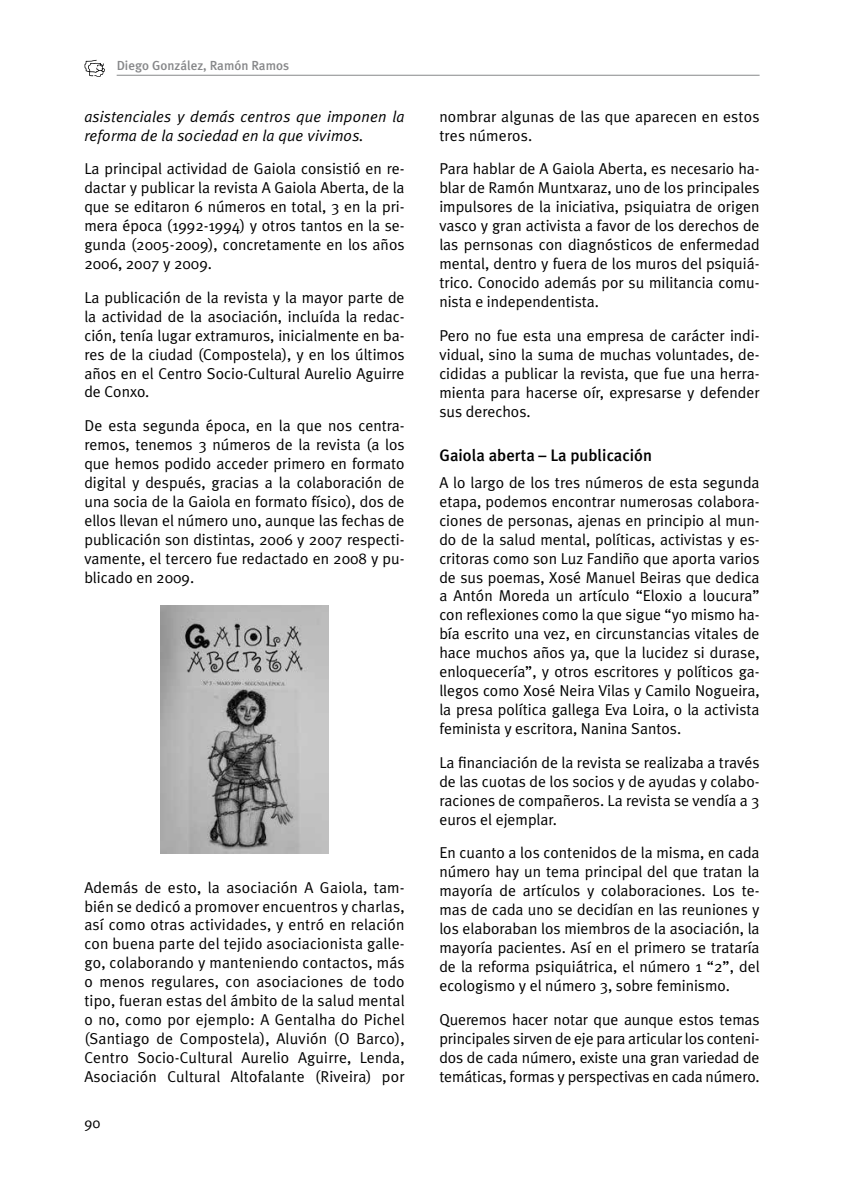
<style>
.page{position:relative;width:844px;height:1191px;background:#fff}
.page>*{position:absolute;margin:0;border:0;box-sizing:border-box;transform-origin:0 0}
.t1{font:500 16.62px "Meta Plus";color:#000}
.t2{font:15.75px/18.9px "Meta Plus Normal";color:#000;text-align:justify}
.t3{font:italic 15.75px/18.9px "Meta Plus Normal";letter-spacing:.01em;color:#000}
.t4{font:14.88px "Meta Plus Normal";color:#000}
.t5{font:500 13.12px "Meta Plus";color:#87888a}
</style>
<div class="page">
<hr style="left:117px;top:75px;width:642px;height:1px;background:#87888a">
<svg style="left:84px;top:60px;width:21px;height:17px"></svg>
<img style="left:160px;top:605px;width:168px;height:248px">
<p class="t5" style="left:117px;top:58px;width:174px">Diego González, Ramón Ramos</p>
<p class="t3" style="left:84px;top:107px;width:321px">asistenciales y demás centros que imponen la reforma de la sociedad en la que vivimos.</p>
<p class="t2" style="left:84px;top:159px;width:321px">La principal actividad de Gaiola consistió en re&shy;dactar y publicar la revista A Gaiola Aberta, de la que se editaron 6 números en total, 3 en la pri&shy;mera época (1992-1994) y otros tantos en la se&shy;gunda (2005-2009), concretamente en los años 2006, 2007 y 2009.</p>
<p class="t2" style="left:84px;top:288px;width:321px">La publicación de la revista y la mayor parte de la actividad de la asociación, incluída la redac&shy;ción, tenía lugar extramuros, inicialmente en ba&shy;res de la ciudad (Compostela), y en los últimos años en el Centro Socio-Cultural Aurelio Aguirre de Conxo.</p>
<p class="t2" style="left:84px;top:416px;width:321px">De esta segunda época, en la que nos centra&shy;remos, tenemos 3 números de la revista (a los que hemos podido acceder primero en formato digital y después, gracias a la colaboración de una socia de la Gaiola en formato físico), dos de ellos llevan el número uno, aunque las fechas de publicación son distintas, 2006 y 2007 respecti&shy;vamente, el tercero fue redactado en 2008 y pu&shy;blicado en 2009.</p>
<p class="t2" style="left:84px;top:877px;width:321px">Además de esto, la asociación A Gaiola, tam&shy;bién se dedicó a promover encuentros y charlas, así como otras actividades, y entró en relación con buena parte del tejido asociacionista galle&shy;go, colaborando y manteniendo contactos, más o menos regulares, con asociaciones de todo tipo, fueran estas del ámbito de la salud mental o no, como por ejemplo: A Gentalha do Pichel (Santiago de Compostela), Aluvión (O Barco), Centro Socio-Cultural Aurelio Aguirre, Lenda, Asociación Cultural Altofalante (Riveira) por</p>
<p class="t4" style="left:84px;top:1114px;width:17px">90</p>
<p class="t2" style="left:439px;top:106px;width:321px">nombrar algunas de las que aparecen en estos tres números.</p>
<p class="t2" style="left:439px;top:159px;width:321px">Para hablar de A Gaiola Aberta, es necesario ha&shy;blar de Ramón Muntxaraz, uno de los principales impulsores de la iniciativa, psiquiatra de origen vasco y gran activista a favor de los derechos de las pernsonas con diagnósticos de enfermedad mental, dentro y fuera de los muros del psiquiá&shy;trico. Conocido además por su militancia comu&shy;nista e independentista.</p>
<p class="t2" style="left:439px;top:326px;width:321px">Pero no fue esta una empresa de carácter indi&shy;vidual, sino la suma de muchas voluntades, de&shy;cididas a publicar la revista, que fue una herra&shy;mienta para hacerse oír, expresarse y defender sus derechos.</p>
<p class="t1" style="left:439px;top:446px;width:214px">Gaiola aberta – La publicación</p>
<p class="t2" style="left:439px;top:473px;width:321px">A lo largo de los tres números de esta segunda etapa, podemos encontrar numerosas colabora&shy;ciones de personas, ajenas en principio al mun&shy;do de la salud mental, políticas, activistas y es&shy;critoras como son Luz Fandiño que aporta varios de sus poemas, Xosé Manuel Beiras que dedica a Antón Moreda un artículo “Eloxio a loucura” con reflexiones como la que sigue “yo mismo ha&shy;bía escrito una vez, en circunstancias vitales de hace muchos años ya, que la lucidez si durase, enloquecería”, y otros escritores y políticos ga&shy;llegos como Xosé Neira Vilas y Camilo Nogueira, la presa política gallega Eva Loira, o la activista feminista y escritora, Nanina Santos.</p>
<p class="t2" style="left:439px;top:752px;width:321px">La financiación de la revista se realizaba a través de las cuotas de los socios y de ayudas y colabo&shy;raciones de compañeros. La revista se vendía a 3 euros el ejemplar.</p>
<p class="t2" style="left:439px;top:843px;width:321px">En cuanto a los contenidos de la misma, en cada número hay un tema principal del que tratan la mayoría de artículos y colaboraciones. Los te&shy;mas de cada uno se decidían en las reuniones y los elaboraban los miembros de la asociación, la mayoría pacientes. Así en el primero se trataría de la reforma psiquiátrica, el número 1 “2”, del ecologismo y el número 3, sobre feminismo.</p>
<p class="t2" style="left:439px;top:1009px;width:321px">Queremos hacer notar que aunque estos temas principales sirven de eje para articular los conteni&shy;dos de cada número, existe una gran variedad de temáticas, formas y perspectivas en cada número.</p>
</div>
